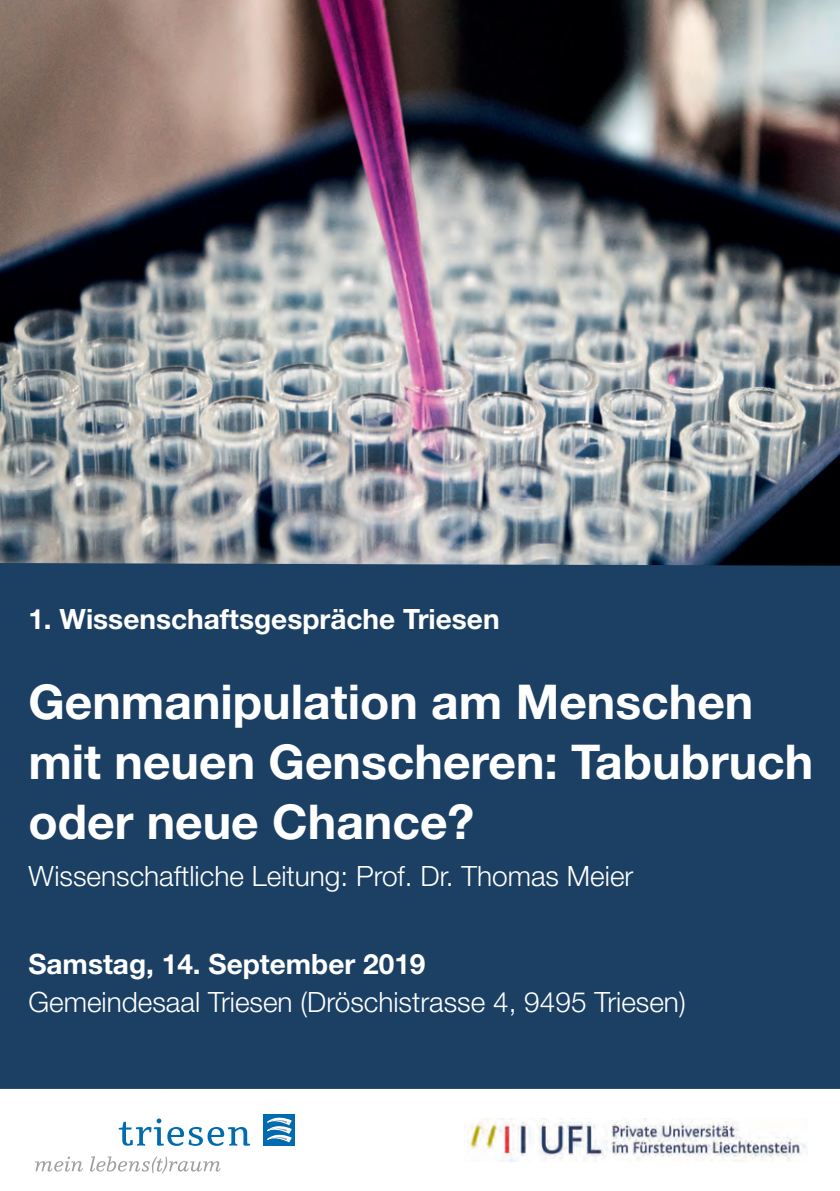
<style>
.page{position:relative;width:840px;height:1191px;background:#fff}
.page>*{position:absolute;margin:0;border:0;box-sizing:border-box;transform-origin:0 0}
.t1{font:700 48px/60px "Helvetica Neue LT Std";color:#fff}
.t2{font:300 28px "Helvetica Neue LT Std";color:#fff}
.t3{font:700 28px "Helvetica Neue LT Std";color:#fff}
</style>
<div class="page">
<div style="left:0;top:0;width:839px;height:1089px;background:#1b4064"></div>
<div style="left:263px;top:1114px;width:32px;height:31px;background:#006caf"></div>
<svg style="left:267px;top:1117px;width:24px;height:25px"></svg>
<svg style="left:119px;top:1118px;width:131px;height:27px"></svg>
<svg style="left:35px;top:1156px;width:185px;height:17px"></svg>
<img style="left:0;top:0;width:839px;height:565px">
<img style="left:464px;top:1119px;width:342px;height:42px">
<p class="t3" style="left:28px;top:602px;width:472px">1. Wissenschaftsgespräche Triesen</p>
<h1 class="t1" style="left:28px;top:671px;width:786px">Genmanipulation am Menschen mit neuen Genscheren: Tabubruch oder neue Chance?</h1>
<p class="t2" style="left:28px;top:859px;width:606px">Wissenschaftliche Leitung: Prof. Dr. Thomas Meier</p>
<p class="t3" style="left:28px;top:947px;width:398px">Samstag, 14. September 2019</p>
<p class="t2" style="left:28px;top:985px;width:658px">Gemeindesaal Triesen (Dröschistrasse 4, 9495 Triesen)</p>
</div>
